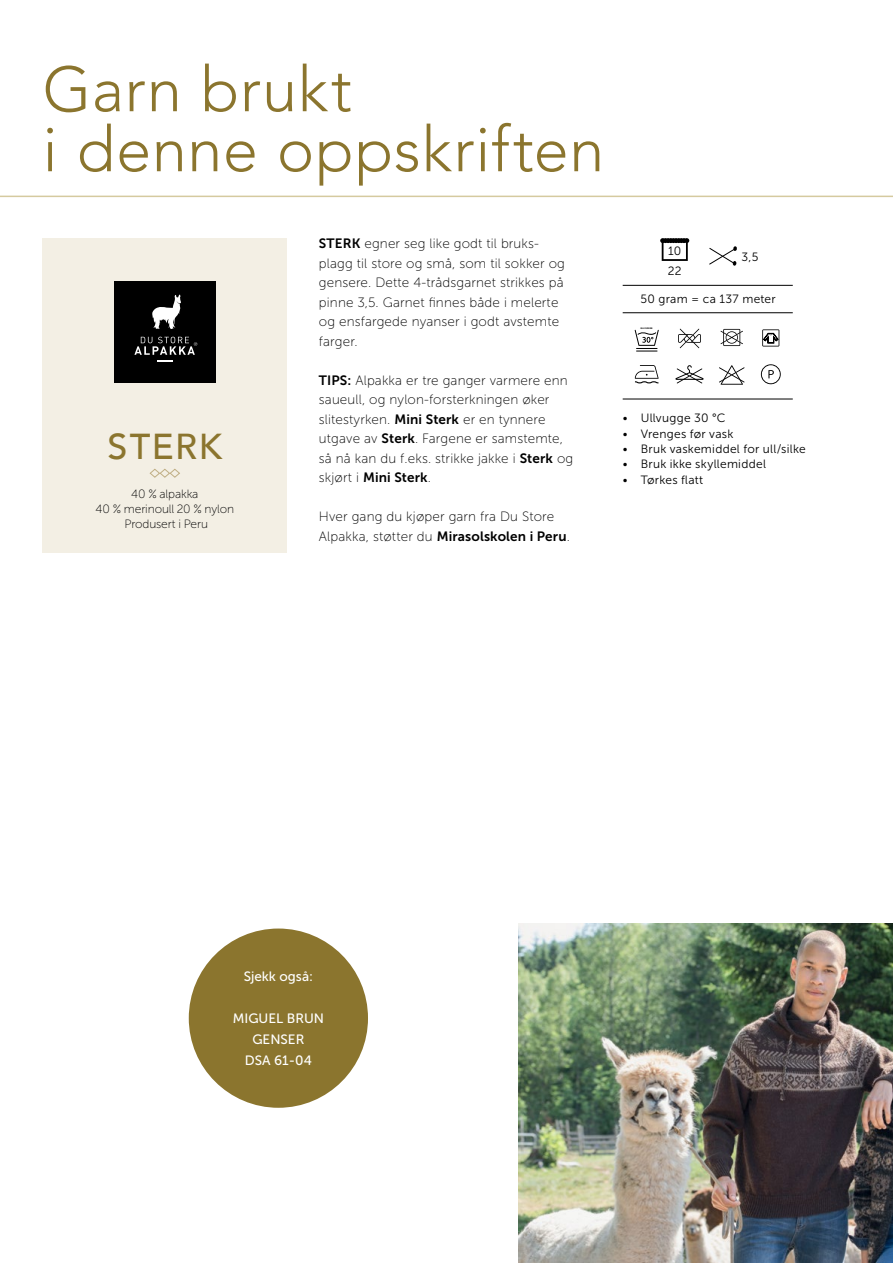
<style>
.page{position:relative;width:893px;height:1263px;background:#fff}
.page>*{position:absolute;margin:0;border:0;box-sizing:border-box;transform-origin:0 0}
.t1{font:300 63px "Avenir";letter-spacing:.01em;color:#8b752e}
.INNHOLD_-_Midtstilt{font:500 36px "Avenir";letter-spacing:.045em;color:#8b752e}
.t2{font:13.5px/19.5px "Museo Sans 100";letter-spacing:.01em;color:#000}
.t3{font:13.5px "Museo Sans 500";color:#fff}
.INNHOLD{font:12px "Museo Sans 300";letter-spacing:.025em;color:#000}
.INNHOLD_-_Midtstilt-2{font:12px "Museo Sans 100";letter-spacing:-.01em;color:#000}
.INNHOLD_-_Midtstilt-3{font:12px "Museo Sans 300";letter-spacing:.02em;color:#000}
.t4{font:700 2.25px "Arial";color:#000}
.s1{font-family:"Museo Sans 700"}
</style>
<div class="page">
<hr style="left:0;top:196px;width:893px;height:1px;background:#d5ca9f">
<img style="left:519px;top:924px;width:374px;height:339px">
<div style="left:189px;top:928px;width:179px;height:180px;background:#8b752e;border-radius:50%"></div>
<div style="left:43px;top:238px;width:244px;height:315px;background:#f3efe4"></div>
<div style="left:114px;top:281px;width:102px;height:101px;background:#000"></div>
<svg style="left:158px;top:361px;width:15px;height:1px"></svg>
<svg style="left:152px;top:295px;width:29px;height:34px"></svg>
<svg style="left:134px;top:337px;width:63px;height:18px"></svg>
<svg style="left:149px;top:468px;width:31px;height:10px"></svg>
<svg style="left:709px;top:246px;width:28px;height:20px"></svg>
<svg style="left:660px;top:238px;width:29px;height:23px"></svg>
<svg style="left:761px;top:364px;width:20px;height:20px"></svg>
<svg style="left:635px;top:365px;width:24px;height:18px"></svg>
<svg style="left:720px;top:329px;width:23px;height:17px"></svg>
<svg style="left:719px;top:365px;width:26px;height:20px"></svg>
<hr style="left:623px;top:285px;width:170px;height:1px;background:#000">
<hr style="left:623px;top:312px;width:170px;height:1px;background:#000">
<hr style="left:623px;top:399px;width:170px;height:1px;background:#000">
<svg style="left:678px;top:329px;width:23px;height:19px"></svg>
<svg style="left:635px;top:330px;width:24px;height:21px"></svg>
<svg style="left:675px;top:365px;width:29px;height:18px"></svg>
<svg style="left:762px;top:329px;width:17px;height:17px"></svg>
<p class="t1" style="left:43px;top:52px;width:311px">Garn brukt</p>
<p class="t1" style="left:43px;top:112px;width:563px">i denne oppskriften</p>
<p class="INNHOLD_-_Midtstilt" style="left:108px;top:415px;width:116px">STERK</p>
<p class="INNHOLD_-_Midtstilt-2" style="left:131px;top:487px;width:69px">40 % alpakka</p>
<p class="INNHOLD_-_Midtstilt-2" style="left:96px;top:502px;width:140px">40 % merinoull 20 % nylon</p>
<p class="INNHOLD_-_Midtstilt-2" style="left:125px;top:517px;width:85px">Produsert i Peru</p>
<p class="t2" style="left:319px;top:234px;width:248px"><span class="s1">STERK</span> egner seg like godt til bruks&shy;plagg til store og små, som til sokker og gensere. Dette 4-trådsgarnet strikkes på pinne 3,5. Garnet finnes både i melerte og ensfargede nyanser i godt avstemte farger.</p>
<p class="t2" style="left:319px;top:371px;width:256px"><span class="s1">TIPS:</span> Alpakka er tre ganger varmere enn saueull, og nylon-forsterkningen øker slitestyrken. <span class="s1">Mini Sterk</span> er en tynnere utgave av <span class="s1">Sterk</span>. Fargene er samstemte, så nå kan du f.eks. strikke jakke i <span class="s1">Sterk</span> og skjørt i <span class="s1">Mini Sterk</span>.</p>
<p class="t2" style="left:319px;top:507px;width:252px">Hver gang du kjøper garn fra Du Store<br>Alpakka, støtter du <span class="s1">Mirasolskolen i Peru</span>.</p>
<p class="INNHOLD_-_Midtstilt-3" style="left:668px;top:244px;width:15px">10</p>
<p class="INNHOLD_-_Midtstilt-3" style="left:668px;top:264px;width:15px">22</p>
<p class="INNHOLD_-_Midtstilt-3" style="left:741px;top:250px;width:19px">3,5</p>
<p class="INNHOLD_-_Midtstilt-3" style="left:641px;top:292px;width:137px">50 gram = ca 137 meter</p>
<p class="t4" style="left:640px;top:327px;width:14px">ULLVUGGE</p>
<p class="INNHOLD" style="left:623px;top:412px;width:104px">• Ullvugge 30 °C</p>
<p class="INNHOLD" style="left:623px;top:427px;width:112px">• Vrenges før vask</p>
<p class="INNHOLD" style="left:623px;top:442px;width:184px">• Bruk vaskemiddel for ull/silke</p>
<p class="INNHOLD" style="left:623px;top:458px;width:145px">• Bruk ikke skyllemiddel</p>
<p class="INNHOLD" style="left:623px;top:473px;width:82px">• Tørkes flatt</p>
<p class="t3" style="left:244px;top:969px;width:71px">Sjekk også:</p>
<p class="t3" style="left:233px;top:1011px;width:93px">MIGUEL BRUN</p>
<p class="t3" style="left:252px;top:1032px;width:53px">GENSER</p>
<p class="t3" style="left:245px;top:1053px;width:68px">DSA 61-04</p>
</div>
